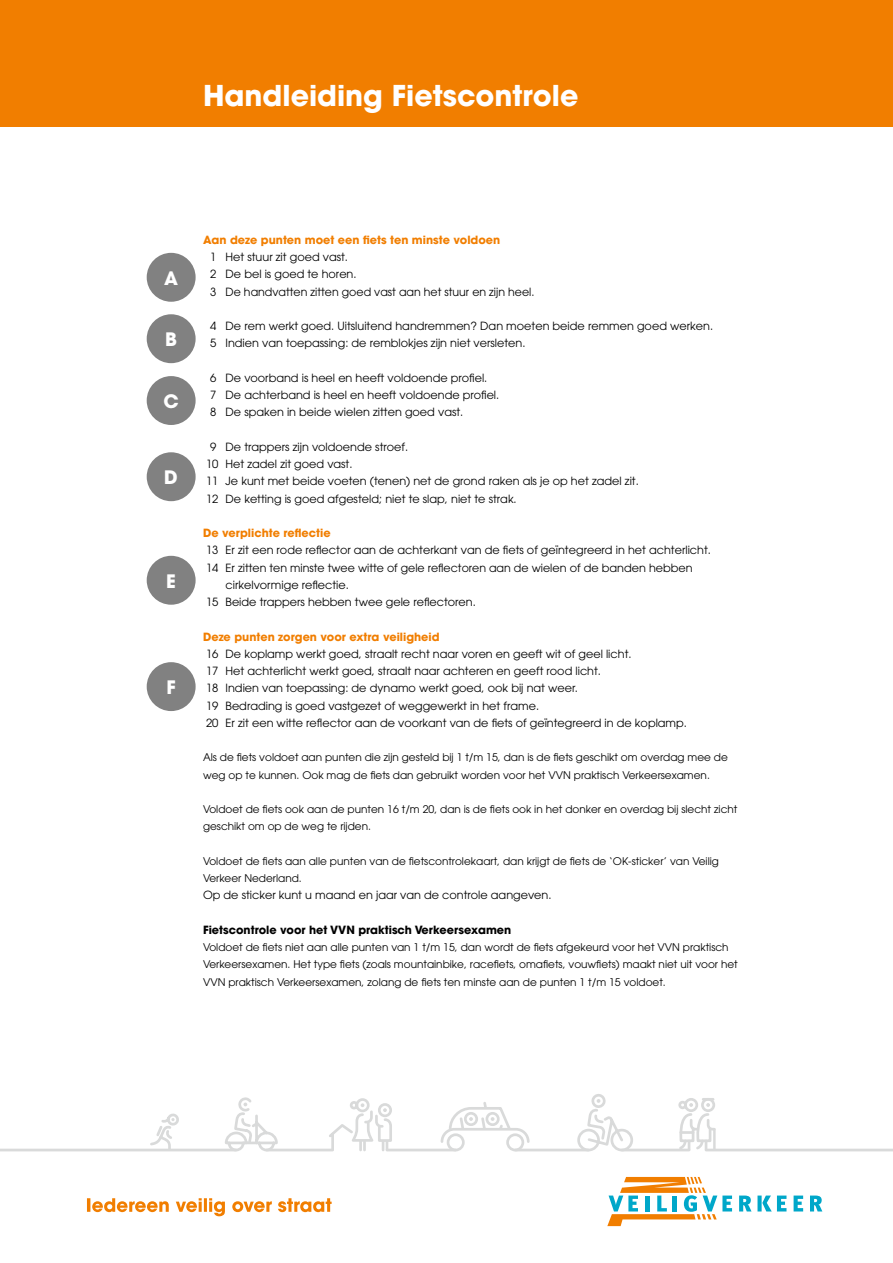
<style>
.page{position:relative;width:893px;height:1263px;background:#fff}
.page>*{position:absolute;margin:0;border:0;box-sizing:border-box;transform-origin:0 0}
.t1{font:700 28.5px "Avant Garde";color:#fff}
.t2{font:700 18.45px "Avant Garde";color:#fff}
.t3{font:11.25px/17.2px "Avant Garde";color:#000}
.t4{font:700 11.25px "Avant Garde";color:#f17e00}
.t5{font:700 11.25px "Avant Garde";color:#000}
.t6{font:10.5px/17.2px "Avant Garde";color:#000}
</style>
<div class="page">
<div style="left:0;top:0;width:893px;height:126px;background:#f17e00"></div>
<div style="left:147px;top:253px;width:49px;height:49px;background:#818181;border-radius:50%"></div>
<div style="left:147px;top:314px;width:49px;height:49px;background:#818181;border-radius:50%"></div>
<div style="left:147px;top:376px;width:49px;height:49px;background:#818181;border-radius:50%"></div>
<div style="left:147px;top:452px;width:49px;height:49px;background:#818181;border-radius:50%"></div>
<div style="left:147px;top:556px;width:49px;height:49px;background:#818181;border-radius:50%"></div>
<div style="left:147px;top:662px;width:49px;height:49px;background:#818181;border-radius:50%"></div>
<svg style="left:607px;top:1177px;width:125px;height:49px"></svg>
<svg style="left:739px;top:1195px;width:12px;height:16px"></svg>
<svg style="left:757px;top:1195px;width:29px;height:16px"></svg>
<svg style="left:794px;top:1195px;width:9px;height:16px"></svg>
<svg style="left:810px;top:1195px;width:12px;height:16px"></svg>
<svg style="left:87px;top:1198px;width:245px;height:18px"></svg>
<hr style="left:706px;top:1149px;width:187px;height:2px;background:#d9dada">
<hr style="left:0;top:1149px;width:236px;height:2px;background:#d9dada">
<svg style="left:148px;top:1094px;width:569px;height:58px"></svg>
<h1 class="t1" style="left:203px;top:77px;width:377px">Handleiding Fietscontrole</h1>
<h2 class="t2" style="left:164px;top:266px;width:15px">A</h2>
<h2 class="t2" style="left:165px;top:327px;width:13px">B</h2>
<h2 class="t2" style="left:163px;top:389px;width:17px">C</h2>
<h2 class="t2" style="left:164px;top:465px;width:15px">D</h2>
<h2 class="t2" style="left:166px;top:569px;width:11px">E</h2>
<h2 class="t2" style="left:166px;top:675px;width:11px">F</h2>
<p class="t4" style="left:203px;top:232px;width:299px">Aan deze punten moet een fiets ten minste voldoen</p>
<p class="t3" style="left:210px;top:248px;width:326px">1 Het stuur zit goed vast.<br>2 De bel is goed te horen.<br>3 De handvatten zitten goed vast aan het stuur en zijn heel.</p>
<p class="t3" style="left:210px;top:317px;width:504px">4 De rem werkt goed. Uitsluitend handremmen? Dan moeten beide remmen goed werken.<br>5 Indien van toepassing: de remblokjes zijn niet versleten.</p>
<p class="t3" style="left:210px;top:369px;width:291px">6 De voorband is heel en heeft voldoende profiel.<br>7 De achterband is heel en heeft voldoende profiel.<br>8 De spaken in beide wielen zitten goed vast.</p>
<p class="t3" style="left:206px;top:438px;width:434px;text-indent:4px">9 De trappers zijn voldoende stroef.<br>10 Het zadel zit goed vast.<br>11 Je kunt met beide voeten (tenen) net de grond raken als je op het zadel zit.<br>12 De ketting is goed afgesteld; niet te slap, niet te strak.</p>
<p class="t4" style="left:203px;top:526px;width:129px">De verplichte reflectie</p>
<p class="t3" style="left:206px;top:541px;width:506px">13 Er zit een rode reflector aan de achterkant van de fiets of geïntegreerd in het achterlicht.</p>
<p class="t3" style="left:206px;top:559px;width:488px">14 Er zitten ten minste twee witte of gele reflectoren aan de wielen of de banden hebben</p>
<p class="t3" style="left:226px;top:576px;width:125px">cirkelvormige reflectie.</p>
<p class="t3" style="left:206px;top:593px;width:271px">15 Beide trappers hebben twee gele reflectoren.</p>
<p class="t4" style="left:203px;top:629px;width:238px">Deze punten zorgen voor extra veiligheid</p>
<p class="t3" style="left:206px;top:645px;width:482px">16 De koplamp werkt goed, straalt recht naar voren en geeft wit of geel licht.<br>17 Het achterlicht werkt goed, straalt naar achteren en geeft rood licht.<br>18 Indien van toepassing: de dynamo werkt goed, ook bij nat weer.<br>19 Bedrading is goed vastgezet of weggewerkt in het frame.<br>20 Er zit een witte reflector aan de voorkant van de fiets of geïntegreerd in de koplamp.</p>
<p class="t6" style="left:203px;top:749px;width:526px">Als de fiets voldoet aan punten die zijn gesteld bij 1 t/m 15, dan is de fiets geschikt om overdag mee de weg op te kunnen. Ook mag de fiets dan gebruikt worden voor het VVN praktisch Verkeersexamen.</p>
<p class="t6" style="left:203px;top:801px;width:536px">Voldoet de fiets ook aan de punten 16 t/m 20, dan is de fiets ook in het donker en overdag bij slecht zicht geschikt om op de weg te rijden.</p>
<p class="t6" style="left:203px;top:852px;width:517px">Voldoet de fiets aan alle punten van de fietscontrolekaart, dan krijgt de fiets de ‘OK-sticker’ van Veilig<br>Verkeer Nederland.</p>
<p class="t3" style="left:203px;top:887px;width:350px">Op de sticker kunt u maand en jaar van de controle aangeven.</p>
<p class="t5" style="left:203px;top:922px;width:310px">Fietscontrole voor het VVN praktisch Verkeersexamen</p>
<p class="t6" style="left:203px;top:939px;width:536px">Voldoet de fiets niet aan alle punten van 1 t/m 15, dan wordt de fiets afgekeurd voor het VVN praktisch<br>Verkeersexamen. Het type fiets (zoals mountainbike, racefiets, omafiets, vouwfiets) maakt niet uit voor het<br>VVN praktisch Verkeersexamen, zolang de fiets ten minste aan de punten 1 t/m 15 voldoet.</p>
</div>
